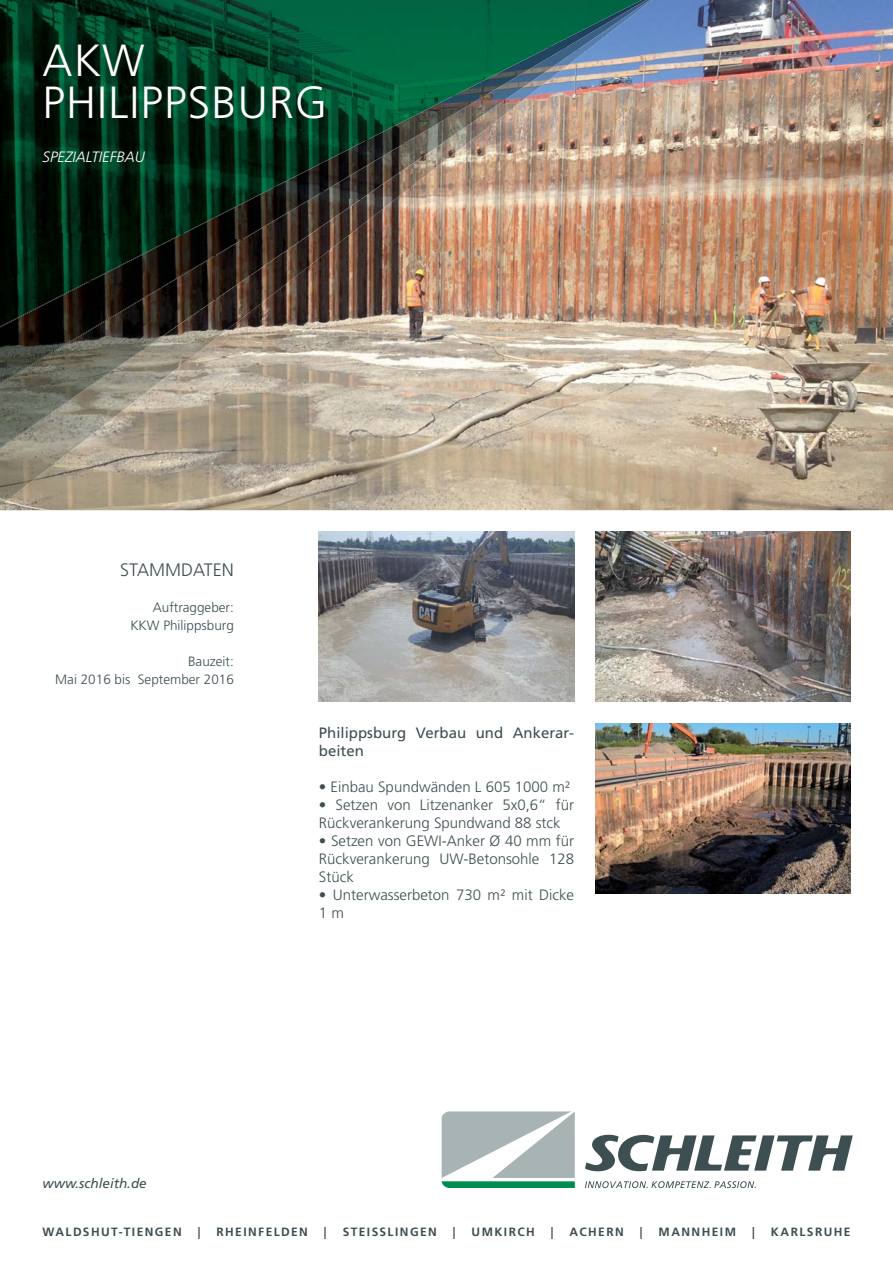
<style>
.page{position:relative;width:893px;height:1263px;background:#fff}
.page>*{position:absolute;margin:0;border:0;box-sizing:border-box;transform-origin:0 0}
.t1{font:300 45px/42px "Frutiger";letter-spacing:.025em;color:#fff}
.t2{font:300 18px "Frutiger";color:#3e4f52}
.t3{font:300 15px/18px "Frutiger";color:#3e4f52}
.t4{font:15px/18px "Frutiger";color:#3e4f52}
.t5{font:italic 300 15px "Frutiger";color:#fff}
.t6{font:300 13.5px/18px "Frutiger";color:#3e4f52;text-align:right}
.t7{font:italic 13.5px "Frutiger";color:#3e4f52}
.t8{font:700 12px "Frutiger";letter-spacing:.12em;color:#3e4f52}
</style>
<div class="page">
<svg style="left:585px;top:1135px;width:268px;height:36px"></svg>
<svg style="left:442px;top:1111px;width:133px;height:77px"></svg>
<svg style="left:585px;top:1181px;width:171px;height:7px"></svg>
<img style="left:0;top:0;width:893px;height:510px">
<img style="left:0;top:0;width:320px;height:234px">
<img style="left:320px;top:0;width:161px;height:140px">
<div style="left:481px;top:0;width:57px;height:46px;background:#006744"></div>
<img style="left:0;top:234px;width:88px;height:47px">
<img style="left:589px;top:0;width:63px;height:51px">
<img style="left:550px;top:50px;width:39px;height:51px">
<img style="left:401px;top:150px;width:101px;height:53px">
<img style="left:363px;top:200px;width:38px;height:35px">
<img style="left:251px;top:250px;width:100px;height:54px">
<img style="left:201px;top:300px;width:50px;height:52px">
<img style="left:100px;top:350px;width:101px;height:55px">
<svg style="left:250px;top:303px;width:13px;height:10px"></svg>
<img style="left:50px;top:415px;width:50px;height:54px">
<img style="left:0;top:449px;width:50px;height:57px">
<img style="left:100px;top:405px;width:33px;height:25px">
<img style="left:450px;top:56px;width:100px;height:84px">
<img style="left:350px;top:150px;width:100px;height:50px">
<img style="left:323px;top:192px;width:27px;height:7px">
<img style="left:245px;top:240px;width:55px;height:59px">
<img style="left:108px;top:336px;width:33px;height:12px">
<img style="left:50px;top:354px;width:50px;height:61px">
<img style="left:0;top:384px;width:50px;height:15px">
<img style="left:108px;top:348px;width:33px;height:1px">
<img style="left:575px;top:0;width:75px;height:50px">
<img style="left:503px;top:49px;width:77px;height:51px">
<img style="left:431px;top:99px;width:77px;height:51px">
<img style="left:358px;top:149px;width:77px;height:51px">
<img style="left:286px;top:199px;width:77px;height:51px">
<img style="left:215px;top:249px;width:76px;height:51px">
<img style="left:141px;top:299px;width:78px;height:51px">
<img style="left:68px;top:349px;width:78px;height:51px">
<img style="left:0;top:399px;width:73px;height:50px">
<img style="left:538px;top:0;width:10px;height:46px">
<img style="left:452px;top:47px;width:111px;height:49px">
<img style="left:323px;top:106px;width:108px;height:86px">
<img style="left:215px;top:161px;width:105px;height:78px">
<img style="left:161px;top:216px;width:54px;height:38px">
<img style="left:53px;top:239px;width:109px;height:97px">
<img style="left:215px;top:239px;width:24px;height:1px">
<img style="left:0;top:327px;width:53px;height:23px">
<img style="left:548px;top:0;width:15px;height:47px">
<img style="left:456px;top:46px;width:97px;height:48px">
<img style="left:364px;top:93px;width:97px;height:48px">
<img style="left:267px;top:140px;width:107px;height:48px">
<img style="left:180px;top:187px;width:97px;height:47px">
<img style="left:88px;top:234px;width:98px;height:47px">
<img style="left:0;top:281px;width:94px;height:46px">
<img style="left:563px;top:0;width:83px;height:48px">
<img style="left:482px;top:48px;width:86px;height:48px">
<img style="left:401px;top:96px;width:84px;height:48px">
<img style="left:320px;top:144px;width:86px;height:48px">
<img style="left:239px;top:192px;width:84px;height:48px">
<img style="left:107px;top:254px;width:108px;height:68px">
<img style="left:215px;top:240px;width:30px;height:18px">
<img style="left:53px;top:318px;width:55px;height:36px">
<img style="left:0;top:350px;width:54px;height:34px">
<img style="left:319px;top:531px;width:255px;height:171px">
<img style="left:595px;top:531px;width:255px;height:171px">
<img style="left:595px;top:724px;width:255px;height:170px">
<h1 class="t1" style="left:43px;top:43px;width:286px">AKW<br>PHILIPPSBURG</h1>
<p class="t5" style="left:43px;top:151px;width:104px">SPEZIALTIEFBAU</p>
<p class="t2" style="left:120px;top:562px;width:115px">STAMMDATEN</p>
<p class="t6" style="left:130px;top:599px;width:105px">Auftraggeber:<br>KKW Philippsburg</p>
<p class="t6" style="left:55px;top:653px;width:180px">Bauzeit:<br>Mai 2016 bis September 2016</p>
<p class="t4" style="left:319px;top:725px;width:257px">Philippsburg Verbau und Ankerar&shy;beiten</p>
<p class="t3" style="left:319px;top:779px;width:253px">• Einbau Spundwänden L 605 1000 m²</p>
<p class="t3" style="left:319px;top:797px;width:257px">• Setzen von Litzenanker 5x0,6“ für<br>Rückverankerung Spundwand 88 stck</p>
<p class="t3" style="left:319px;top:833px;width:257px;text-align:justify">• Setzen von GEWI-Anker Ø 40 mm für Rückverankerung UW-Betonsohle 128<br>Stück</p>
<p class="t3" style="left:319px;top:887px;width:257px">• Unterwasserbeton 730 m² mit Dicke<br>1 m</p>
<p class="t7" style="left:43px;top:1178px;width:106px">www.schleith.de</p>
<p class="t8" style="left:43px;top:1227px;width:141px">WALDSHUT-TIENGEN</p>
<p class="t8" style="left:198px;top:1227px;width:4px">|</p>
<p class="t8" style="left:216px;top:1227px;width:93px">RHEINFELDEN</p>
<p class="t8" style="left:324px;top:1227px;width:4px">|</p>
<p class="t8" style="left:343px;top:1227px;width:96px">STEISSLINGEN</p>
<p class="t8" style="left:453px;top:1227px;width:4px">|</p>
<p class="t8" style="left:472px;top:1227px;width:65px">UMKIRCH</p>
<p class="t8" style="left:551px;top:1227px;width:4px">|</p>
<p class="t8" style="left:570px;top:1227px;width:56px">ACHERN</p>
<p class="t8" style="left:640px;top:1227px;width:4px">|</p>
<p class="t8" style="left:658px;top:1227px;width:79px">MANNHEIM</p>
<p class="t8" style="left:752px;top:1227px;width:4px">|</p>
<p class="t8" style="left:771px;top:1227px;width:81px">KARLSRUHE</p>
</div>
